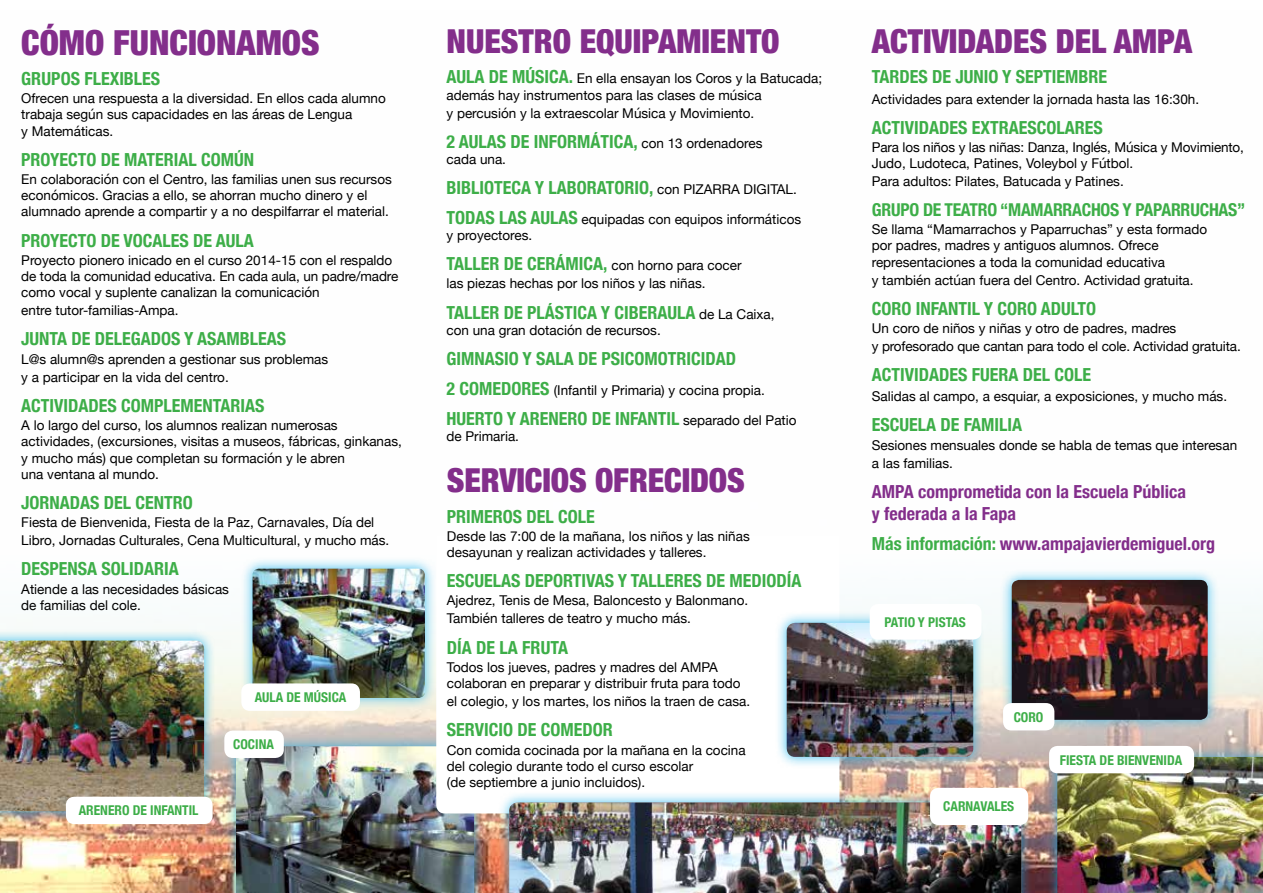
<style>
.page{position:relative;width:1263px;height:893px;background:#fff}
.page>*{position:absolute;margin:0;border:0;box-sizing:border-box;transform-origin:0 0}
.t1{font:900 condensed 34.5px "Helvetica Neue";color:#832e8b}
.t2{font:900 condensed 33px "Helvetica Neue";color:#832e8b}
.t3{font:700 condensed 18px "Helvetica Neue";color:#3dae48}
.t4{font:700 condensed 18px/21.6px "Helvetica Neue";color:#832e8b}
.t5{font:700 condensed 17.7px "Helvetica Neue";letter-spacing:-.015em;color:#3dae48}
.t6{font:13.5px/16.2px "Helvetica Neue";color:#000}
.t7{font:700 condensed 13.5px "Helvetica Neue";color:#3dae48}
.s1{font-weight:700;font-stretch:condensed;font-size:18px;color:#3dae48}
.s2{font-weight:400;font-stretch:normal;font-size:13.5px;color:#000}
.s3{color:#3dae48}
</style>
<div class="page">
<img style="left:0;top:606px;width:1263px;height:287px">
<div style="left:0;top:629px;width:216px;height:194px;background:#00aaea;opacity:.7"></div>
<img style="left:0;top:641px;width:204px;height:170px">
<div style="left:1000px;top:568px;width:219px;height:163px;background:#00aaea;opacity:.7"></div>
<img style="left:1012px;top:580px;width:196px;height:140px">
<div style="left:1046px;top:745px;width:217px;height:148px;background:#00aaea;opacity:.7"></div>
<img style="left:1057px;top:757px;width:206px;height:136px">
<div style="left:241px;top:557px;width:195px;height:153px;background:#00aaea;opacity:.7"></div>
<img style="left:252px;top:569px;width:173px;height:129px">
<div style="left:224px;top:735px;width:262px;height:158px;background:#00aaea;opacity:.7"></div>
<img style="left:236px;top:746px;width:238px;height:147px">
<div style="left:66px;top:797px;width:147px;height:27px;background:#fff;border-radius:9px"></div>
<div style="left:1003px;top:703px;width:51px;height:27px;background:#fff;border-radius:9px"></div>
<div style="left:1049px;top:746px;width:145px;height:27px;background:#fff;border-radius:9px"></div>
<div style="left:241px;top:683px;width:119px;height:28px;background:#fff;border-radius:9px"></div>
<div style="left:224px;top:731px;width:60px;height:27px;background:#fff;border-radius:9px"></div>
<svg style="left:436px;top:606px;width:403px;height:207px"></svg>
<div style="left:775px;top:611px;width:210px;height:157px;background:#00aaea;opacity:.7"></div>
<img style="left:787px;top:623px;width:186px;height:134px">
<div style="left:870px;top:604px;width:111px;height:36px;background:#fff;border-radius:9px"></div>
<div style="left:498px;top:791px;width:535px;height:102px;background:#00aaea;opacity:.7"></div>
<img style="left:509px;top:802px;width:512px;height:91px">
<div style="left:930px;top:788px;width:98px;height:37px;background:#fff;border-radius:9px"></div>
<h1 class="t1" style="left:21px;top:14px;width:300px">CÓMO FUNCIONAMOS</h1>
<h3 class="t3" style="left:21px;top:64px;width:21px">GRUPOS</h3>
<h3 class="t3" style="left:84px;top:64px;width:44px">FLEXIBLES</h3>
<p class="t6" style="left:21px;top:91px;width:366px">Ofrecen una respuesta a la diversidad. En ellos cada alumno trabaja según sus capacidades en las áreas de Lengua<br>y Matemáticas.</p>
<h3 class="t3" style="left:21px;top:144px;width:49px">PROYECTO</h3>
<h3 class="t3" style="left:101px;top:144px;width:34px">DE MATERIAL</h3>
<h3 class="t3" style="left:201px;top:144px;width:12px">COMÚN</h3>
<p class="t6" style="left:21px;top:172px;width:372px">En colaboración con el Centro, las familias unen sus recursos económicos. Gracias a ello, se ahorran mucho dinero y el alumnado aprende a compartir y a no despilfarrar el material.</p>
<h3 class="t3" style="left:21px;top:225px;width:49px">PROYECTO</h3>
<h3 class="t3" style="left:101px;top:225px;width:33px">DE VOCALES</h3>
<h3 class="t3" style="left:193px;top:225px;width:34px">DE AULA</h3>
<p class="t6" style="left:21px;top:253px;width:379px">Proyecto pionero inicado en el curso 2014-15 con el respaldo de toda la comunidad educativa. En cada aula, un padre/madre como vocal y suplente canalizan la comunicación</p>
<p class="t6" style="left:21px;top:303px;width:159px">entre tutor-familias-Ampa.</p>
<h3 class="t3" style="left:21px;top:324px;width:19px">JUNTA</h3>
<h3 class="t3" style="left:72px;top:324px;width:44px">DE DELEGADOS</h3>
<h3 class="t3" style="left:184px;top:324px;width:34px">Y ASAMBLEAS</h3>
<p class="t6" style="left:21px;top:351px;width:308px;line-height:18px">L@s alumn@s aprenden a gestionar sus problemas y a participar en la vida del centro.</p>
<h3 class="t3" style="left:21px;top:390px;width:20px">ACTIVIDADES</h3>
<h3 class="t3" style="left:121px;top:390px;width:11px">COMPLEMENTARIAS</h3>
<p class="t6" style="left:21px;top:418px;width:382px">A lo largo del curso, los alumnos realizan numerosas actividades, (excursiones, visitas a museos, fábricas, ginkanas, y mucho más) que completan su formación y le abren<br>una ventana al mundo.</p>
<h3 class="t3" style="left:21px;top:487px;width:20px">JORNADAS</h3>
<h3 class="t3" style="left:104px;top:487px;width:10px">DEL</h3>
<h3 class="t3" style="left:136px;top:487px;width:11px">CENTRO</h3>
<p class="t6" style="left:21px;top:514px;width:370px;line-height:18px">Fiesta de Bienvenida, Fiesta de la Paz, Carnavales, Día del<br>Libro, Jornadas Culturales, Cena Multicultural, y mucho más.</p>
<h3 class="t3" style="left:21px;top:554px;width:11px">DESPENSA</h3>
<h3 class="t3" style="left:102px;top:554px;width:10px">SOLIDARIA</h3>
<p class="t6" style="left:21px;top:581px;width:209px">Atiende a las necesidades básicas de familias del cole.</p>
<p class="t7" style="left:79px;top:799px;width:16px">ARENERO</p>
<p class="t7" style="left:133px;top:799px;width:42px">DE INFANTIL</p>
<p class="t7" style="left:255px;top:686px;width:93px">AULA DE MÚSICA</p>
<p class="t7" style="left:233px;top:733px;width:42px">COCINA</p>
<h2 class="t2" style="left:446px;top:14px;width:335px">NUESTRO EQUIPAMIENTO</h2>
<p class="t6" style="left:446px;top:71px;width:377px"><span class="s1">AULA DE MÚSICA.</span> En ella ensayan los Coros y la Batucada; además hay instrumentos para las clases de música</p>
<p class="t6" style="left:446px;top:106px;width:309px">y percusión y la extraescolar Música y Movimiento.</p>
<h3 class="t3" style="left:446px;top:126px;width:317px">2 AULAS DE INFORMÁTICA, <span class="s2">con 13 ordenadores</span></h3>
<p class="t6" style="left:446px;top:152px;width:61px">cada una.</p>
<h3 class="t3" style="left:446px;top:173px;width:352px">BIBLIOTECA Y LABORATORIO, <span class="s2">con PIZARRA DIGITAL.</span></h3>
<p class="t6" style="left:446px;top:212px;width:356px"><span class="s1">TODAS LAS AULAS</span> equipadas con equipos informáticos y proyectores.</p>
<h3 class="t3" style="left:446px;top:249px;width:297px">TALLER DE CERÁMICA, <span class="s2">con horno para cocer</span></h3>
<p class="t6" style="left:446px;top:276px;width:261px">las piezas hechas por los niños y las niñas.</p>
<h3 class="t3" style="left:446px;top:297px;width:330px">TALLER DE PLÁSTICA Y CIBERAULA <span class="s2">de La Caixa,</span></h3>
<p class="t6" style="left:446px;top:323px;width:216px">con una gran dotación de recursos.</p>
<h3 class="t3" style="left:446px;top:344px;width:291px">GIMNASIO Y SALA DE PSICOMOTRICIDAD</h3>
<p class="t6" style="left:446px;top:383px;width:320px"><span class="s1">2 COMEDORES</span> (Infantil y Primaria) y cocina propia.</p>
<h3 class="t3" style="left:446px;top:404px;width:352px">HUERTO Y ARENERO DE INFANTIL <span class="s2">separado del Patio</span></h3>
<p class="t6" style="left:446px;top:429px;width:74px">de Primaria.</p>
<h2 class="t2" style="left:447px;top:453px;width:299px">SERVICIOS OFRECIDOS</h2>
<h3 class="t3" style="left:447px;top:501px;width:149px">PRIMEROS DEL COLE</h3>
<p class="t6" style="left:447px;top:529px;width:304px">Desde las 7:00 de la mañana, los niños y las niñas desayunan y realizan actividades y talleres.</p>
<h3 class="t3" style="left:447px;top:566px;width:194px">ESCUELAS DEPORTIVAS Y TALLERES</h3>
<h3 class="t3" style="left:706px;top:566px;width:34px">DE MEDIOD</h3>
<h3 class="t3" style="left:787px;top:566px;width:15px">ÍA</h3>
<p class="t6" style="left:447px;top:592px;width:303px;line-height:18px">Ajedrez, Tenis de Mesa, Baloncesto y Balonmano.<br>También talleres de teatro y mucho más.</p>
<h3 class="t3" style="left:447px;top:632px;width:94px">DÍA DE LA FRUTA</h3>
<p class="t6" style="left:447px;top:660px;width:295px">Todos los jueves, padres y madres del AMPA colaboran en preparar y distribuir fruta para todo</p>
<p class="t6" style="left:447px;top:694px;width:305px">el colegio, y los martes, los niños la traen de casa.</p>
<h3 class="t3" style="left:447px;top:715px;width:19px">SERVICIO</h3>
<h3 class="t3" style="left:517px;top:715px;width:35px">DE COMEDOR</h3>
<p class="t6" style="left:447px;top:742px;width:300px">Con comida cocinada por la mañana en la cocina del colegio durante todo el curso escolar<br>(de septiembre a junio incluidos).</p>
<h2 class="t2" style="left:872px;top:14px;width:322px">ACTIVIDADES DEL AMPA</h2>
<h3 class="t3" style="left:872px;top:62px;width:11px">TARDES</h3>
<h3 class="t3" style="left:932px;top:62px;width:41px">DE JUNIO</h3>
<h3 class="t3" style="left:1002px;top:62px;width:33px">Y SEPTIEMBRE</h3>
<p class="t6" style="left:872px;top:91px;width:329px">Actividades para extender la jornada hasta las 16:30h.</p>
<h3 class="t3" style="left:872px;top:112px;width:232px">ACTIVIDADES EXTRAESCOLARES</h3>
<p class="t6" style="left:872px;top:140px;width:374px">Para los niños y las niñas: Danza, Inglés, Música y Movimiento,<br>Judo, Ludoteca, Patines, Voleybol y Fútbol.</p>
<p class="t6" style="left:872px;top:174px;width:254px">Para adultos: Pilates, Batucada y Patines.</p>
<h3 class="t5" style="left:872px;top:195px;width:161px">GRUPO DE TEATRO “MAMARRAC</h3>
<h3 class="t5" style="left:1091px;top:195px;width:63px">HOS Y PAPARRUC</h3>
<h3 class="t5" style="left:1209px;top:195px;width:38px">HAS”</h3>
<p class="t6" style="left:872px;top:222px;width:337px">Se llama “Mamarrachos y Paparruchas” y esta formado por padres, madres y antiguos alumnos. Ofrece representaciones a toda la comunidad educativa</p>
<p class="t6" style="left:872px;top:273px;width:323px">y también actúan fuera del Centro. Actividad gratuita.</p>
<h3 class="t3" style="left:872px;top:293px;width:226px">CORO INFANTIL Y CORO ADULTO</h3>
<p class="t6" style="left:872px;top:320px;width:370px;line-height:18px">Un coro de niños y niñas y otro de padres, madres<br>y profesorado que cantan para todo el cole. Actividad gratuita.</p>
<h3 class="t3" style="left:872px;top:360px;width:221px">ACTIVIDADES FUERA DEL COLE</h3>
<p class="t6" style="left:872px;top:389px;width:357px">Salidas al campo, a esquiar, a exposiciones, y mucho más.</p>
<h3 class="t3" style="left:872px;top:410px;width:19px">ESCUELA</h3>
<h3 class="t3" style="left:940px;top:410px;width:41px">DE FAMILIA</h3>
<p class="t6" style="left:872px;top:437px;width:367px;line-height:18px">Sesiones mensuales donde se habla de temas que interesan a las familias.</p>
<h3 class="t4" style="left:872px;top:479px;width:316px">AMPA COMPROMETIDA CON LA ESCUELA PÚBLICA<br>Y FEDERADA A LA FAPA</h3>
<h3 class="t4" style="left:872px;top:531px;width:345px"><span class="s3">MÁS INFORMACIÓN:</span> WWW.AMPAJAVIERDEMIGUEL.ORG</h3>
<p class="t7" style="left:884px;top:611px;width:83px">PATIO Y PISTAS</p>
<p class="t7" style="left:1014px;top:706px;width:31px">CORO</p>
<p class="t7" style="left:943px;top:795px;width:73px">CARNAVALES</p>
<p class="t7" style="left:1060px;top:749px;width:124px">FIESTA DE BIENVENIDA</p>
</div>
